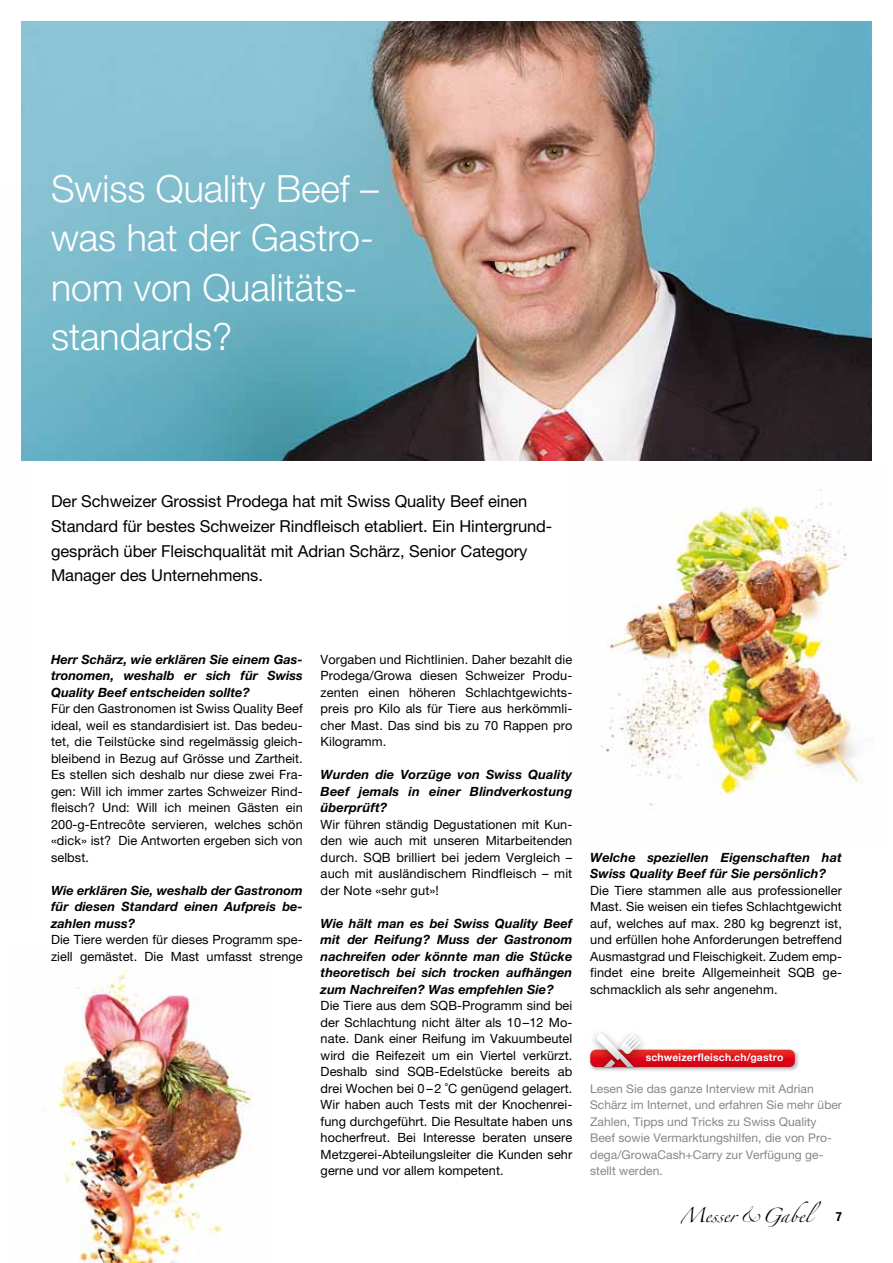
<style>
.page{position:relative;width:893px;height:1263px;background:#fff}
.page>*{position:absolute;margin:0;border:0;box-sizing:border-box;transform-origin:0 0}
.t1{font:300 37.5px/49.5px "Helvetica Neue LT Std";color:#fff}
.t2{font:16.5px/24.8px "Helvetica Neue LT Std";letter-spacing:-.005em;color:#000}
.t3{font:13.05px "Proviande";color:#000}
.t4{font:12.75px/16.5px "Helvetica Neue LT Std";letter-spacing:.005em;color:#000;text-align:justify}
.t5{font:italic 700 12.75px/16.5px "Helvetica Neue LT Std";letter-spacing:.005em;color:#000;text-align:justify}
.t6{font:12px/16.5px "Helvetica Neue LT Std";color:#878786}
.t7{font:700 10.35px "Helvetica Neue";letter-spacing:.02em;color:#fff}
.s1{font-family:"Helvetica Neue LT Std";font-weight:700;font-stretch:condensed;font-size:12.75px}
</style>
<div class="page">
<img style="left:45px;top:969px;width:208px;height:294px">
<img style="left:601px;top:489px;width:262px;height:317px">
<img style="left:21px;top:21px;width:851px;height:439px">
<img style="left:589px;top:1051px;width:210px;height:20px">
<svg style="left:590px;top:1034px;width:205px;height:33px"></svg>
<h1 class="t1" style="left:51px;top:163px;width:329px">Swiss Quality Beef – was hat der Gastro&shy;nom von Qualitäts&shy;standards?</h1>
<p class="t2" style="left:51px;top:489px;width:503px">Der Schweizer Grossist Prodega hat mit Swiss Quality Beef einen Standard für bestes Schweizer Rindfleisch etabliert. Ein Hintergrund&shy;gespräch über Fleischqualität mit Adrian Schärz, Senior Category Manager des Unternehmens.</p>
<p class="t5" style="left:51px;top:651px;width:253px">Herr Schärz, wie erklären Sie einem Gas&shy;tronomen, weshalb er sich für Swiss Quality Beef entscheiden sollte?</p>
<p class="t4" style="left:51px;top:700px;width:253px">Für den Gastronomen ist Swiss Quality Beef ideal, weil es standardisiert ist. Das bedeu&shy;tet, die Teilstücke sind regelmässig gleich&shy;bleibend in Bezug auf Grösse und Zartheit.<br>Es stellen sich deshalb nur diese zwei Fra&shy;gen: Will ich immer zartes Schweizer Rind&shy;fleisch? Und: Will ich meinen Gästen ein 200-g-Entrecôte servieren, welches schön «dick» ist? Die Antworten ergeben sich von selbst.</p>
<p class="t5" style="left:51px;top:882px;width:253px">Wie erklären Sie, weshalb der Gastronom für diesen Standard einen Aufpreis be&shy;zahlen muss?</p>
<p class="t4" style="left:51px;top:931px;width:253px">Die Tiere werden für dieses Programm spe&shy;ziell gemästet. Die Mast umfasst strenge</p>
<p class="t4" style="left:321px;top:651px;width:253px">Vorgaben und Richtlinien. Daher bezahlt die Prodega/Growa diesen Schweizer Produ&shy;zenten einen höheren Schlachtgewichts&shy;preis pro Kilo als für Tiere aus herkömmli&shy;cher Mast. Das sind bis zu 70 Rappen pro Kilogramm.</p>
<p class="t5" style="left:321px;top:766px;width:253px">Wurden die Vorzüge von Swiss Quality Beef jemals in einer Blindverkostung überprüft?</p>
<p class="t4" style="left:321px;top:816px;width:253px">Wir führen ständig Degustationen mit Kun&shy;den wie auch mit unseren Mitarbeitenden durch. SQB brilliert bei jedem Vergleich – auch mit ausländischem Rindfleisch – mit der Note «sehr gut»!</p>
<p class="t5" style="left:321px;top:915px;width:253px">Wie hält man es bei Swiss Quality Beef mit der Reifung? Muss der Gastronom nachreifen oder könnte man die Stücke theoretisch bei sich trocken aufhängen zum Nachreifen? Was empfehlen Sie?</p>
<p class="t4" style="left:321px;top:997px;width:253px">Die Tiere aus dem SQB-Programm sind bei der Schlachtung nicht älter als 10–12 Mo&shy;nate. Dank einer Reifung im Vakuumbeutel wird die Reifezeit um ein Viertel verkürzt.<br>Deshalb sind SQB-Edelstücke bereits ab drei Wochen bei 0–2 ˚C genügend gelagert.<br>Wir haben auch Tests mit der Knochenrei&shy;fung durchgeführt. Die Resultate haben uns hocherfreut. Bei Interesse beraten unsere Metzgerei-Abteilungsleiter die Kunden sehr gerne und vor allem kompetent.</p>
<p class="t5" style="left:590px;top:849px;width:253px">Welche speziellen Eigenschaften hat<br>Swiss Quality Beef für Sie persönlich?</p>
<p class="t4" style="left:590px;top:882px;width:253px">Die Tiere stammen alle aus professioneller Mast. Sie weisen ein tiefes Schlachtgewicht auf, welches auf max. 280 kg begrenzt ist, und erfüllen hohe Anforderungen betreffend Ausmastgrad und Fleischigkeit. Zudem emp&shy;findet eine breite Allgemeinheit SQB ge&shy;schmacklich als sehr angenehm.</p>
<p class="t7" style="left:646px;top:1051px;width:139px">schweizerfleisch.ch/gastro</p>
<p class="t6" style="left:590px;top:1080px;width:253px">Lesen Sie das ganze Interview mit Adrian Schärz im Internet, und erfahren Sie mehr über Zahlen, Tipps und Tricks zu Swiss Quality Beef sowie Vermarktungshilfen, die von Pro&shy;dega/GrowaCash+Carry zur Verfügung ge&shy;stellt werden.</p>
<p class="t3" style="left:680px;top:1209px;width:163px">Messer&amp;Gabel <span class="s1">7</span></p>
</div>
